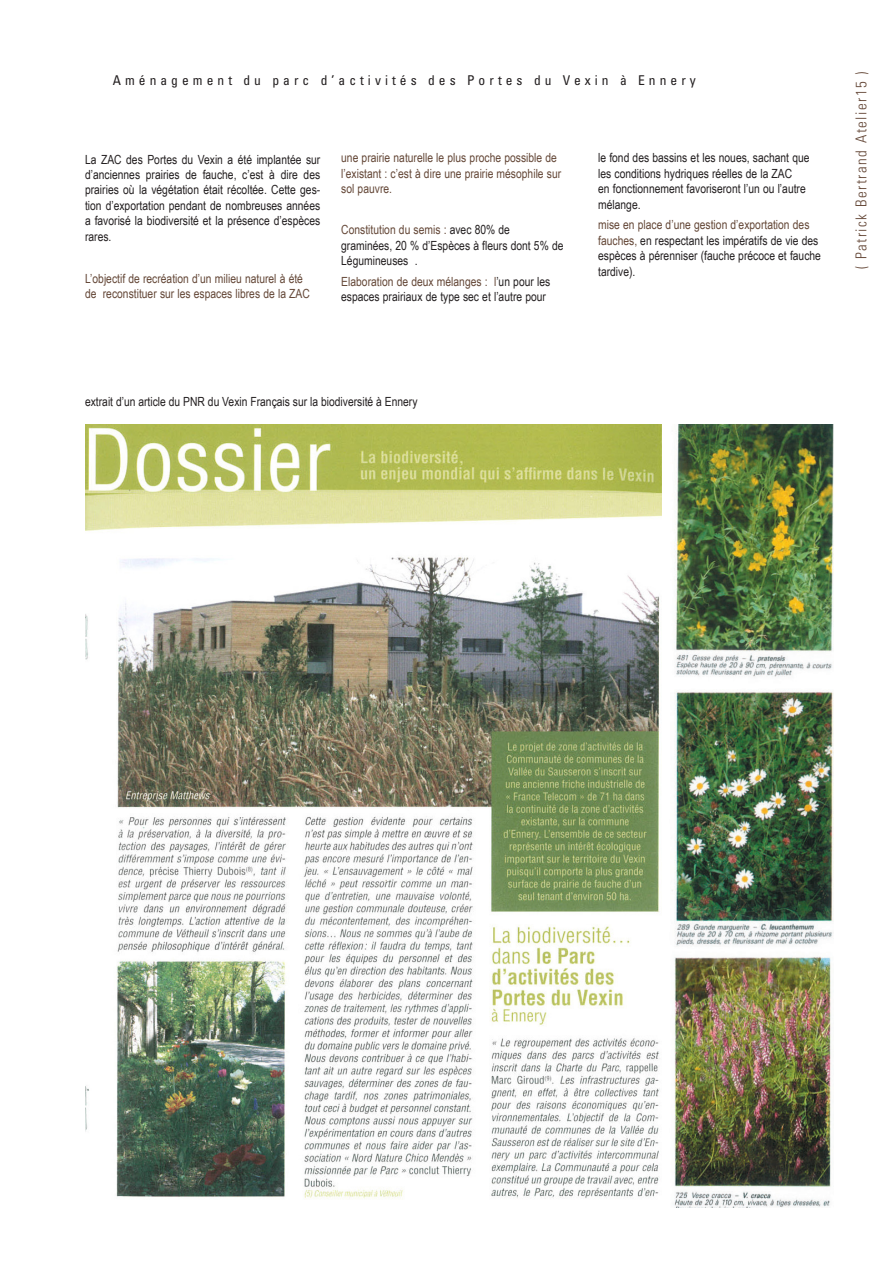
<style>
.page{position:relative;width:893px;height:1263px;background:#fff}
.page>*{position:absolute;margin:0;border:0;box-sizing:border-box;transform-origin:0 0}
.t1{font:300 condensed 15px "Univers";letter-spacing:.1em;color:#644737}
.fiche_titre_rappel_p{font:condensed 13.5px "Univers";letter-spacing:.3em;color:#231f20}
.txt_courant{font:12.6px/15.5px "Arial Narrow";color:#231f20}
.txt_courant-2{font:12.6px/15.5px "Arial Narrow";color:#644737}
.s1{color:#644737}
</style>
<div class="page">
<img style="left:85px;top:424px;width:577px;height:775px">
<img style="left:672px;top:424px;width:161px;height:784px">
<p class="fiche_titre_rappel_p" style="left:113px;top:72px;width:585px">Aménagement du parc d’activités des Portes du Vexin à Ennery</p>
<p class="txt_courant" style="left:85px;top:151px;width:237px;text-align:justify">La ZAC des Portes du Vexin a été implantée sur d’anciennes prairies de fauche, c’est à dire des prairies où la végétation était récoltée. Cette ges&shy;tion d’exportation pendant de nombreuses années a favorisé la biodiversité et la présence d’espèces rares.</p>
<p class="txt_courant-2" style="left:85px;top:270px;width:226px">L’objectif de recréation d’un milieu naturel à été de reconstituer sur les espaces libres de la ZAC</p>
<p class="txt_courant-2" style="left:341px;top:150px;width:221px">une prairie naturelle le plus proche possible de l’existant : c’est à dire une prairie mésophile sur sol pauvre.</p>
<p class="txt_courant" style="left:341px;top:222px;width:224px"><span class="s1">Constitution du semis :</span> avec 80% de graminées, 20 % d’Espèces à fleurs dont 5% de<br>Légumineuses .</p>
<p class="txt_courant" style="left:341px;top:273px;width:211px"><span class="s1">Elaboration de deux mélanges : l</span>’un pour les espaces prairiaux de type sec et l’autre pour</p>
<p class="txt_courant" style="left:598px;top:150px;width:213px">le fond des bassins et les noues, sachant que les conditions hydriques réelles de la ZAC<br>en fonctionnement favoriseront l’un ou l’autre mélange.</p>
<p class="txt_courant" style="left:598px;top:217px;width:224px"><span class="s1">mise en place d’une gestion d’exportation des fauches,</span> en respectant les impératifs de vie des espèces à pérenniser (fauche précoce et fauche tardive).</p>
<p class="t1" style="left:852px;top:269px;width:200px;rotate:-90deg">( Patrick Bertrand Atelier15 )</p>
<p class="txt_courant" style="left:85px;top:394px;width:334px">extrait d’un article du PNR du Vexin Français sur la biodiversité à Ennery</p>
</div>
